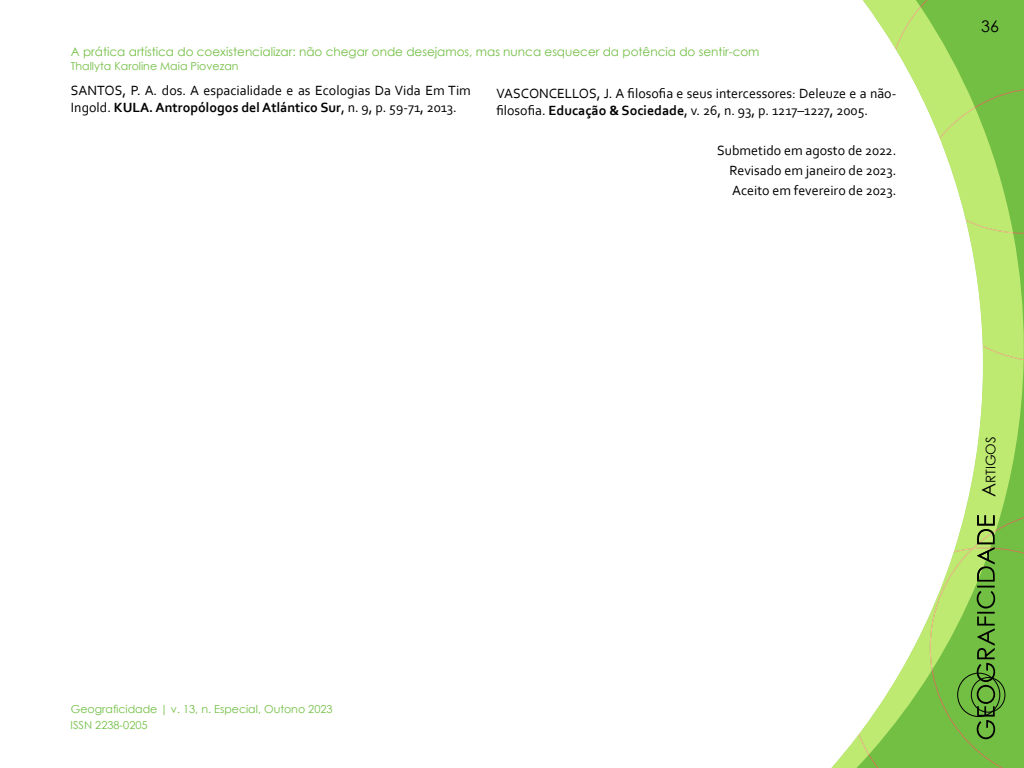
<style>
.page{position:relative;width:1024px;height:768px;background:#fff}
.page>*{position:absolute;margin:0;border:0;box-sizing:border-box;transform-origin:0 0}
.t1{font:16px "Century Gothic";color:#000}
.t2{font:14px/16.8px "Corbel";color:#000}
.t3{font:13.3px "Century Gothic";color:#000}
.t4{font:12px "Century Gothic";color:#72bf44}
.t5{font:11px "Century Gothic";color:#72bf44}
.s1{font-weight:700}
.s2{font-size:19px}
</style>
<div class="page">
<svg style="left:983px;top:0;width:41px;height:510px;background:#addf67"></svg>
<svg style="left:983px;top:7px;width:41px;height:353px;background:#95d158"></svg>
<svg style="left:831px;top:0;width:152px;height:768px"></svg>
<svg style="left:858px;top:510px;width:166px;height:258px"></svg>
<p class="t4" style="left:71px;top:44px;width:690px">A prática artística do coexistencializar: não chegar onde desejamos, mas nunca esquecer da potência do sentir-com</p>
<p class="t5" style="left:71px;top:58px;width:169px">Thallyta Karoline Maia Piovezan</p>
<p class="t2" style="left:71px;top:82px;width:402px">SANTOS, P. A. dos. A espacialidade e as Ecologias Da Vida Em Tim<br>Ingold. <span class="s1">KULA. Antropólogos del Atlántico Sur</span>, n. 9, p. 59-71, 2013.</p>
<p class="t2" style="left:496px;top:84px;width:402px">VASCONCELLOS, J. A filosofia e seus intercessores: Deleuze e a não&shy;filosofia. <span class="s1">Educação &amp; Sociedade</span>, v. 26, n. 93, p. 1217–1227, 2005.</p>
<p class="t2" style="left:730px;top:140px;width:168px;line-height:20px;text-align:justify;text-indent:-12px">Submetido em agosto de 2022.<br>Revisado em janeiro de 2023.<br>Aceito em fevereiro de 2023.</p>
<p class="t1" style="left:981px;top:15px;width:19px">36</p>
<p class="t5" style="left:71px;top:701px;width:263px">Geograficidade | v. 13, n. Especial, Outono 2023</p>
<p class="t5" style="left:71px;top:717px;width:79px">ISSN 2238-0205</p>
<p class="t3" style="left:981px;top:497px;width:62px;rotate:-90deg"><span class="s2">A</span>RTIGOS</p>
</div>
